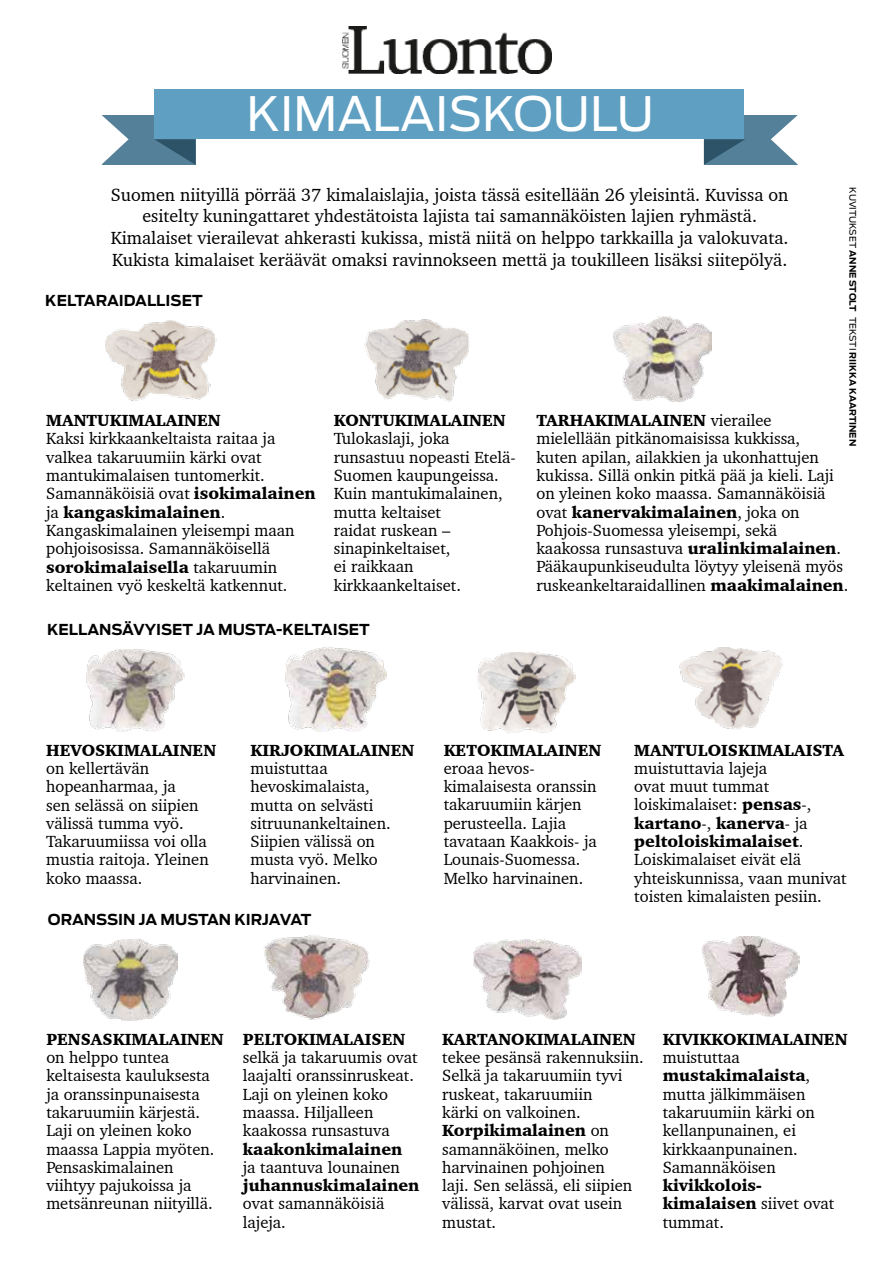
<style>
.page{position:relative;width:893px;height:1263px;background:#fff}
.page>*{position:absolute;margin:0;border:0;box-sizing:border-box;transform-origin:0 0}
.t1{font:47.1px "Antenna";color:#fff}
.t2{font:18px/21.6px "Charter BT Pro";color:#000;text-align:center}
.t3{font:16.5px/18.3px "Charter BT Pro";color:#000}
.t4{font:900 16.5px/18.3px "Charter BT Pro";color:#000}
.t5{font:700 15px "Antenna";color:#000}
.t6{font:700 9px "Antenna";color:#000}
.s1{font-weight:400}
.s2{font-weight:900}
</style>
<div class="page">
<img style="left:86px;top:649px;width:99px;height:83px">
<img style="left:474px;top:940px;width:107px;height:79px">
<img style="left:478px;top:653px;width:97px;height:81px">
<img style="left:285px;top:647px;width:101px;height:85px">
<img style="left:702px;top:936px;width:97px;height:80px">
<img style="left:364px;top:319px;width:105px;height:83px">
<img style="left:105px;top:320px;width:111px;height:81px">
<img style="left:679px;top:647px;width:103px;height:83px">
<img style="left:264px;top:935px;width:106px;height:85px">
<img style="left:83px;top:939px;width:94px;height:82px">
<img style="left:613px;top:317px;width:98px;height:85px">
<div style="left:704px;top:115px;width:93px;height:50px;background:#548099"></div>
<svg style="left:704px;top:139px;width:41px;height:26px"></svg>
<svg style="left:771px;top:115px;width:27px;height:50px"></svg>
<div style="left:102px;top:115px;width:93px;height:50px;background:#548099"></div>
<svg style="left:155px;top:139px;width:40px;height:25px"></svg>
<svg style="left:102px;top:115px;width:27px;height:49px"></svg>
<div style="left:154px;top:89px;width:590px;height:50px;background:#5f9fc1"></div>
<img style="left:342px;top:27px;width:210px;height:47px">
<h1 class="t1" style="left:246px;top:86px;width:409px">KIMALAISKOULU</h1>
<p class="t2" style="left:111px;top:184px;width:679px">Suomen niityillä pörrää 37 kimalaislajia, joista tässä esitellään 26 yleisintä. Kuvissa on esitelty kuningattaret yhdestätoista lajista tai samannäköisten lajien ryhmästä.<br>Kimalaiset vierailevat ahkerasti kukissa, mistä niitä on helppo tarkkailla ja valokuvata.<br>Kukista kimalaiset keräävät omaksi ravinnokseen mettä ja toukilleen lisäksi siitepölyä.</p>
<p class="t6" style="left:858px;top:187px;width:260px;rotate:90deg"><span class="s1">KUVITUKSET</span> ANNE STOLT <span class="s1">TEKSTI</span> RIIKKA KAARTINEN</p>
<p class="t5" style="left:45px;top:292px;width:159px">KELTARAIDALLISET</p>
<p class="t3" style="left:536px;top:411px;width:313px"><span class="s2">Tarhakimalainen</span> vierailee mielellään pitkänomaisissa kukkissa,<br>kuten apilan, ailakkien ja ukonhattujen kukissa. Sillä onkin pitkä pää ja kieli. Laji on yleinen koko maassa. Samannäköisiä ovat <span class="s2">kanervakimalainen</span>, joka on Pohjois-Suomessa yleisempi, sekä<br>kaakossa runsastuva <span class="s2">uralinkimalainen</span>.<br>Pääkaupunkiseudulta löytyy yleisenä myös ruskeankeltaraidallinen <span class="s2">maakimalainen</span>.</p>
<p class="t4" style="left:334px;top:411px;width:174px">Kontukimalainen</p>
<p class="t3" style="left:334px;top:429px;width:184px">Tulokaslaji, joka runsastuu nopeasti Etelä-<br>Suomen kaupungeissa.<br>Kuin mantukimalainen, mutta keltaiset<br>raidat ruskean – sinapinkeltaiset,<br>ei raikkaan kirkkaankeltaiset.</p>
<p class="t4" style="left:46px;top:411px;width:176px">Mantukimalainen</p>
<p class="t3" style="left:46px;top:429px;width:271px">Kaksi kirkkaankeltaista raitaa ja valkea takaruumiin kärki ovat mantukimalaisen tuntomerkit.<br>Samannäköisiä ovat <span class="s2">isokimalainen </span>ja <span class="s2">kangaskimalainen</span>.<br>Kangaskimalainen yleisempi maan pohjoisosissa. Samannäköisellä <span class="s2">sorokimalaisella</span> takaruumin keltainen vyö keskeltä katkennut.</p>
<p class="t5" style="left:47px;top:621px;width:324px">KELLANSÄVYISET JA MUSTA-KELTAISET</p>
<p class="t4" style="left:46px;top:741px;width:172px">Hevoskimalainen</p>
<p class="t3" style="left:46px;top:759px;width:164px">on kellertävän hopeanharmaa, ja<br>sen selässä on siipien välissä tumma vyö.<br>Takaruumiissa voi olla mustia raitoja. Yleinen koko maassa.</p>
<p class="t4" style="left:251px;top:741px;width:165px">Kirjokimalainen</p>
<p class="t3" style="left:251px;top:759px;width:142px">muistuttaa hevoskimalaista, mutta on selvästi sitruunankeltainen.<br>Siipien välissä on musta vyö. Melko harvinainen.</p>
<p class="t5" style="left:48px;top:911px;width:265px">ORANSSIN JA MUSTAN KIRJAVAT</p>
<p class="t4" style="left:444px;top:741px;width:159px">Ketokimalainen</p>
<p class="t3" style="left:444px;top:759px;width:155px">eroaa hevos&shy;kimalaisesta oranssin takaruumiin kärjen perusteella. Lajia tavataan Kaakkois- ja<br>Lounais-Suomessa.<br>Melko harvinainen.</p>
<p class="t4" style="left:634px;top:741px;width:211px">Mantuloiskimalaista</p>
<p class="t3" style="left:634px;top:759px;width:214px">muistuttavia lajeja<br>ovat muut tummat loiskimalaiset: <span class="s2">pensas</span>-, <span class="s2">kartano</span>-, <span class="s2">kanerva</span>- ja <span class="s2">peltoloiskimalaiset</span>.<br>Loiskimalaiset eivät elä yhteiskunnissa, vaan munivat toisten kimalaisten pesiin.</p>
<p class="t4" style="left:46px;top:1030px;width:179px">Pensaskimalainen</p>
<p class="t3" style="left:46px;top:1048px;width:170px">on helppo tuntea keltaisesta kauluksesta ja oranssinpunaisesta takaruumiin kärjestä.<br>Laji on yleinen koko maassa Lappia myöten.<br>Pensaskimalainen viihtyy pajukoissa ja metsänreunan niityillä.</p>
<p class="t4" style="left:243px;top:1030px;width:164px">Peltokimalaisen</p>
<p class="t3" style="left:243px;top:1048px;width:176px">selkä ja takaruumis ovat laajalti oranssinruskeat.<br>Laji on yleinen koko maassa. Hiljalleen kaakossa runsastuva</p>
<p class="t4" style="left:243px;top:1140px;width:161px">kaakonkimalainen</p>
<p class="t3" style="left:243px;top:1158px;width:159px">ja taantuva lounainen</p>
<p class="t4" style="left:243px;top:1176px;width:178px">juhannuskimalainen</p>
<p class="t3" style="left:243px;top:1194px;width:143px">ovat samannäköisiä lajeja.</p>
<p class="t4" style="left:442px;top:1030px;width:195px">Kartanokimalainen</p>
<p class="t3" style="left:442px;top:1048px;width:203px">tekee pesänsä rakennuksiin.<br>Selkä ja takaruumiin tyvi ruskeat, takaruumiin<br>kärki on valkoinen.<br><span class="s2">Korpikimalainen</span> on samannäköinen, melko harvinainen pohjoinen<br>laji. Sen selässä, eli siipien välissä, karvat ovat usein mustat.</p>
<p class="t4" style="left:663px;top:1030px;width:186px">Kivikkokimalainen</p>
<p class="t3" style="left:663px;top:1048px;width:154px">muistuttaa <span class="s2">mustakimalaista</span>, mutta jälkimmäisen takaruumiin kärki on kellanpunainen, ei kirkkaanpunainen.<br>Samannäköisen</p>
<p class="t4" style="left:663px;top:1176px;width:173px">kivikkolois&shy;kimalaisen <span class="s1">siivet ovat tummat.</span></p>
</div>
